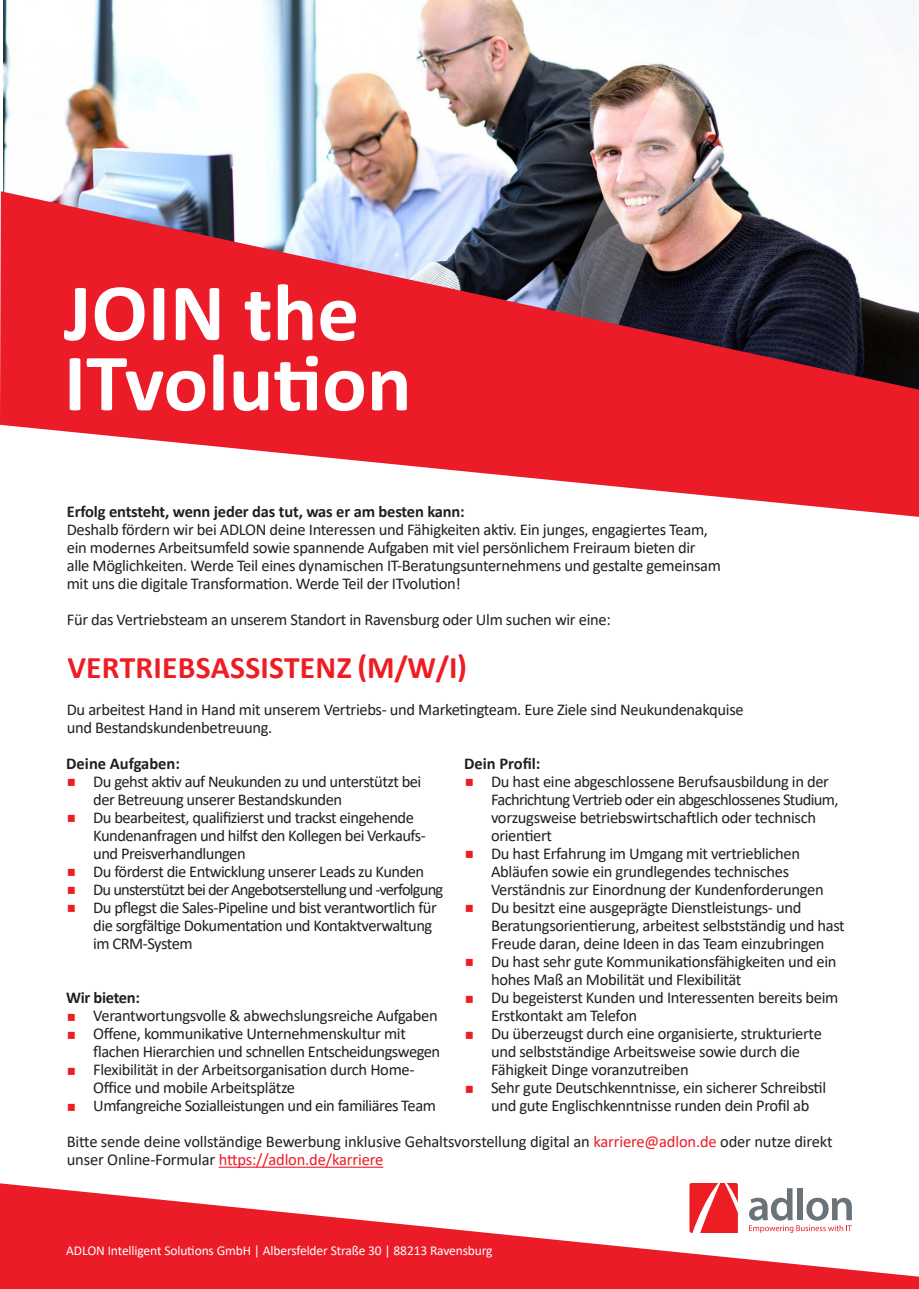
<style>
.page{position:relative;width:919px;height:1289px;background:#fff}
.page>*{position:absolute;margin:0;border:0;box-sizing:border-box;transform-origin:0 0}
.t1{font:700 31.5px "Calibri";letter-spacing:.01em;color:#ee1d23}
.ADLON_Calibri_Standa{font:16.5px/18px "Calibri";letter-spacing:-.02em;color:#231f20}
.t2{font:700 16.5px "Calibri";letter-spacing:-.01em;color:#231f20}
.ADLON_Calibri_Standa-2{font:16.5px "Calibri";letter-spacing:-.05em;color:#231f20}
.t3{font:13.5px "Calibri";letter-spacing:-.01em;color:#fff}
.s1{font-size:30px;color:#ee1d23}
.s2{color:#ec1b28}
</style>
<div class="page">
<img style="left:3px;top:0;width:806px;height:191px">
<div style="left:809px;top:0;width:109px;height:48px;background:#f5f9fc"></div>
<img style="left:523px;top:0;width:249px;height:191px">
<svg style="left:0;top:191px;width:918px;height:326px;fill:#ec1b28"></svg>
<svg style="left:64px;top:288px;width:22px;height:53px"></svg>
<svg style="left:95px;top:287px;width:49px;height:54px"></svg>
<svg style="left:153px;top:288px;width:11px;height:52px"></svg>
<svg style="left:176px;top:288px;width:43px;height:52px"></svg>
<svg style="left:245px;top:292px;width:25px;height:49px"></svg>
<svg style="left:278px;top:284px;width:34px;height:56px"></svg>
<svg style="left:320px;top:300px;width:36px;height:41px"></svg>
<svg style="left:70px;top:358px;width:10px;height:52px"></svg>
<svg style="left:87px;top:358px;width:118px;height:53px"></svg>
<svg style="left:213px;top:354px;width:10px;height:56px"></svg>
<svg style="left:233px;top:371px;width:35px;height:40px"></svg>
<svg style="left:274px;top:356px;width:44px;height:55px"></svg>
<svg style="left:325px;top:371px;width:39px;height:40px"></svg>
<svg style="left:372px;top:371px;width:35px;height:39px"></svg>
<svg style="left:0;top:1183px;width:918px;height:105px;fill:#ec1b28"></svg>
<hr style="left:219px;top:1166px;width:164px;height:1px;background:#ec1b28">
<p class="t2" style="left:67px;top:500px;width:399px">Erfolg entsteht, wenn jeder das tut, was er am besten kann:</p>
<p class="ADLON_Calibri_Standa" style="left:67px;top:520px;width:655px">Deshalb fördern wir bei ADLON deine Interessen und Fähigkeiten aktiv. Ein junges, engagiertes Team, ein modernes Arbeitsumfeld sowie spannende Aufgaben mit viel persönlichem Freiraum bieten dir alle Möglichkeiten. Werde Teil eines dynamischen IT-Beratungsunternehmens und gestalte gemeinsam mit uns die digitale Transformation. Werde Teil der ITvolution!</p>
<p class="ADLON_Calibri_Standa" style="left:67px;top:610px;width:545px">Für das Vertriebsteam an unserem Standort in Ravensburg oder Ulm suchen wir eine:</p>
<p class="t1" style="left:67px;top:645px;width:401px">VERTRIEBSASSISTENZ (M/W/I)</p>
<p class="ADLON_Calibri_Standa" style="left:67px;top:700px;width:678px">Du arbeitest Hand in Hand mit unserem Vertriebs- und Marketingteam. Eure Ziele sind Neukundenakquise</p>
<p class="ADLON_Calibri_Standa" style="left:67px;top:718px;width:207px">und Bestandskundenbetreuung.</p>
<p class="t2" style="left:66px;top:752px;width:115px">Deine Aufgaben:</p>
<p class="ADLON_Calibri_Standa" style="left:93px;top:772px;width:329px;text-indent:-27px"><span class="s1">▪</span> Du gehst aktiv auf Neukunden zu und unterstützt bei der Betreuung unserer Bestandskunden</p>
<p class="ADLON_Calibri_Standa" style="left:93px;top:808px;width:334px;text-indent:-27px"><span class="s1">▪</span> Du bearbeitest, qualifizierst und trackst eingehende<br>Kundenanfragen und hilfst den Kollegen bei Verkaufs&shy;und Preisverhandlungen</p>
<p class="ADLON_Calibri_Standa" style="left:66px;top:862px;width:359px"><span class="s1">▪</span> Du förderst die Entwicklung unserer Leads zu Kunden</p>
<p class="ADLON_Calibri_Standa-2" style="left:66px;top:878px;width:378px"><span class="s1">▪</span> Du unsterstützt bei der Angebotserstellung und -verfolgung</p>
<p class="ADLON_Calibri_Standa" style="left:93px;top:898px;width:345px;text-indent:-27px"><span class="s1">▪</span> Du pflegst die Sales-Pipeline und bist verantwortlich für die sorgfältige Dokumentation und Kontaktverwaltung im CRM-System</p>
<p class="t2" style="left:66px;top:986px;width:75px">Wir bieten:</p>
<p class="ADLON_Calibri_Standa" style="left:66px;top:1006px;width:373px"><span class="s1">▪</span> Verantwortungsvolle &amp; abwechslungsreiche Aufgaben</p>
<p class="ADLON_Calibri_Standa" style="left:93px;top:1024px;width:348px;text-indent:-27px"><span class="s1">▪</span> Offene, kommunikative Unternehmenskultur mit flachen Hierarchien und schnellen Entscheidungswegen</p>
<p class="ADLON_Calibri_Standa" style="left:93px;top:1060px;width:323px;text-indent:-27px"><span class="s1">▪</span> Flexibilität in der Arbeitsorganisation durch Home-<br>Office und mobile Arbeitsplätze</p>
<p class="ADLON_Calibri_Standa" style="left:66px;top:1096px;width:371px"><span class="s1">▪</span> Umfangreiche Sozialleistungen und ein familiäres Team</p>
<p class="t2" style="left:464px;top:752px;width:78px">Dein Profil:</p>
<p class="ADLON_Calibri_Standa" style="left:491px;top:772px;width:349px;text-indent:-27px"><span class="s1">▪</span> Du hast eine abgeschlossene Berufsausbildung in der Fachrichtung Vertrieb oder ein abgeschlossenes Studium, vorzugsweise betriebswirtschaftlich oder technisch orientiert</p>
<p class="ADLON_Calibri_Standa" style="left:491px;top:844px;width:334px;text-indent:-27px"><span class="s1">▪</span> Du hast Erfahrung im Umgang mit vertrieblichen<br>Abläufen sowie ein grundlegendes technisches<br>Verständnis zur Einordnung der Kundenforderungen</p>
<p class="ADLON_Calibri_Standa" style="left:491px;top:898px;width:355px;text-indent:-27px"><span class="s1">▪</span> Du besitzt eine ausgeprägte Dienstleistungs- und<br>Beratungsorientierung, arbeitest selbstständig und hast<br>Freude daran, deine Ideen in das Team einzubringen</p>
<p class="ADLON_Calibri_Standa" style="left:491px;top:952px;width:347px;text-indent:-27px"><span class="s1">▪</span> Du hast sehr gute Kommunikationsfähigkeiten und ein hohes Maß an Mobilität und Flexibilität</p>
<p class="ADLON_Calibri_Standa" style="left:491px;top:988px;width:349px;text-indent:-27px"><span class="s1">▪</span> Du begeisterst Kunden und Interessenten bereits beim<br>Erstkontakt am Telefon</p>
<p class="ADLON_Calibri_Standa" style="left:491px;top:1024px;width:332px;text-indent:-27px"><span class="s1">▪</span> Du überzeugst durch eine organisierte, strukturierte und selbstständige Arbeitsweise sowie durch die<br>Fähigkeit Dinge voranzutreiben</p>
<p class="ADLON_Calibri_Standa" style="left:491px;top:1078px;width:337px;text-indent:-27px"><span class="s1">▪</span> Sehr gute Deutschkenntnisse, ein sicherer Schreibstil und gute Englischkenntnisse runden dein Profil ab</p>
<p class="ADLON_Calibri_Standa" style="left:67px;top:1132px;width:767px">Bitte sende deine vollständige Bewerbung inklusive Gehaltsvorstellung digital an <span class="s2">karriere@adlon.de</span> oder nutze direkt unser Online-Formular <span class="s2">https://adlon.de/karriere</span></p>
<p class="t3" style="left:66px;top:1240px;width:428px">ADLON Intelligent Solutions GmbH | Albersfelder Straße 30 | 88213 Ravensburg</p>
</div>
